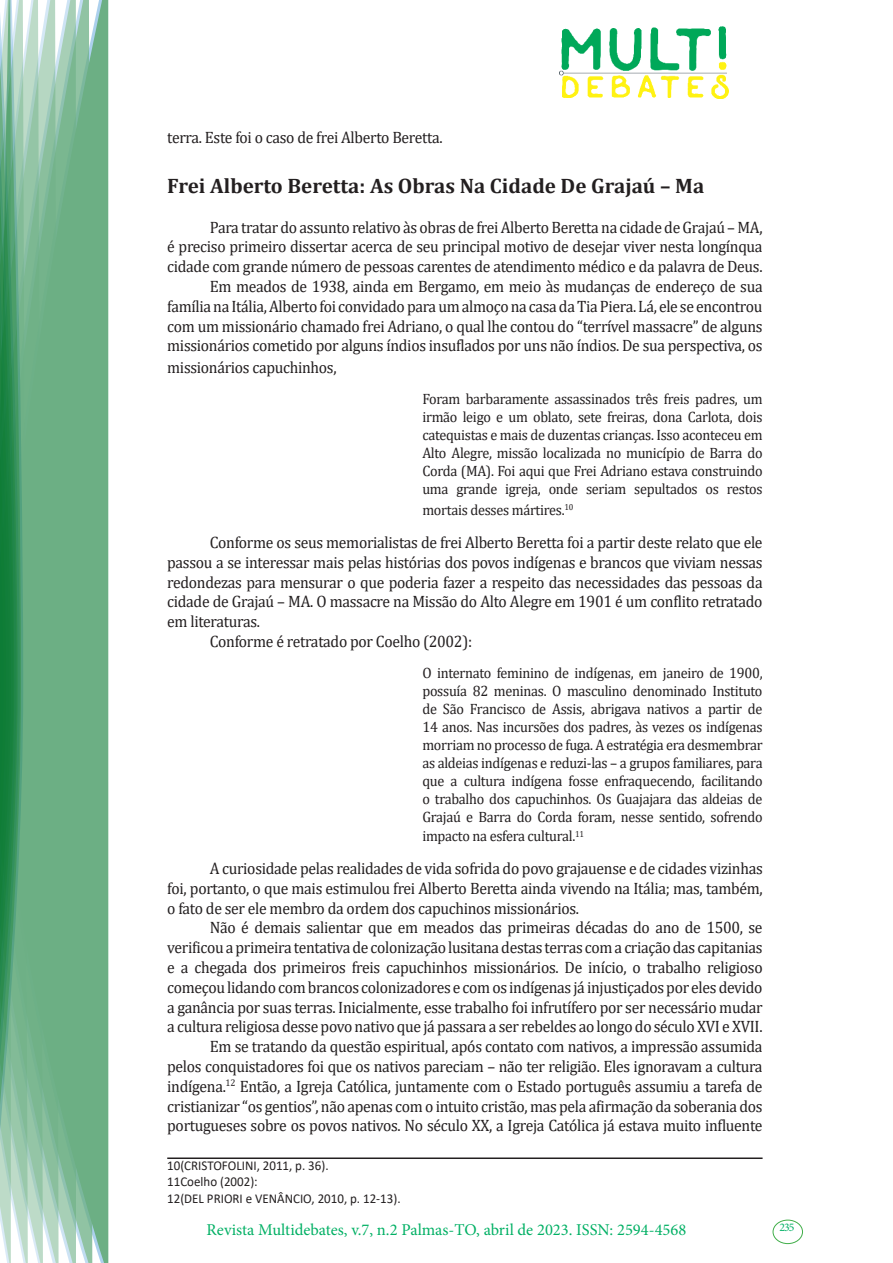
<style>
.page{position:relative;width:893px;height:1263px;background:#fff}
.page>*{position:absolute;margin:0;border:0;box-sizing:border-box;transform-origin:0 0}
.Titulo_2{font:700 21px "Cambria";color:#231f20}
.texto{font:16.5px/19.8px "Cambria";letter-spacing:-.02em;color:#231f20;text-align:justify;scale:.95 1}
.t1{font:16.5px "Minion Pro";color:#00b064}
.citacao{font:15px/18px "Cambria";letter-spacing:-.02em;color:#231f20;text-align:justify;scale:.95 1}
.Rodapé{font:13.5px "Calibri";color:#231f20;scale:.96 1}
.t2{font:11.7px "Minion Pro";color:#00b064}
</style>
<div class="page">
<img style="left:559px;top:26px;width:169px;height:72px">
<div style="left:95px;top:0;width:14px;height:1263px;background:#6caf84"></div>
<svg style="left:79px;top:0;width:16px;height:1263px;background:#71b289"></svg>
<svg style="left:62px;top:0;width:17px;height:1263px;background:#75b48c"></svg>
<svg style="left:45px;top:0;width:17px;height:1263px;background:#7cb792"></svg>
<svg style="left:30px;top:0;width:15px;height:1263px;background:#80ba96"></svg>
<svg style="left:0;top:0;width:30px;height:1263px;background:#61a97f"></svg>
<div style="left:772px;top:1219px;width:31px;height:25px;border:1px solid #40ae49;border-radius:50%"></div>
<hr style="left:167px;top:1157px;width:596px;height:2px;background:#231f20">
<p class="texto" style="left:167px;top:127px;width:291px">terra. Este foi o caso de frei Alberto Beretta.</p>
<p class="Titulo_2" style="left:167px;top:171px;width:538px">Frei Alberto Beretta: As Obras Na Cidade De Grajaú – Ma</p>
<p class="texto" style="left:167px;top:217px;width:628px;text-indent:43px">Para tratar do assunto relativo às obras de frei Alberto Beretta na cidade de Grajaú – MA, é preciso primeiro dissertar acerca de seu principal motivo de desejar viver nesta longínqua cidade com grande número de pessoas carentes de atendimento médico e da palavra de Deus.</p>
<p class="texto" style="left:167px;top:276px;width:628px;text-indent:43px">Em meados de 1938, ainda em Bergamo, em meio às mudanças de endereço de sua família na Itália, Alberto foi convidado para um almoço na casa da Tia Piera. Lá, ele se encontrou com um missionário chamado frei Adriano, o qual lhe contou do “terrível massacre” de alguns missionários cometido por alguns índios insuflados por uns não índios. De sua perspectiva, os</p>
<p class="texto" style="left:167px;top:357px;width:180px">missionários capuchinhos,</p>
<p class="citacao" style="left:422px;top:390px;width:360px">Foram barbaramente assassinados três freis padres, um irmão leigo e um oblato, sete freiras, dona Carlota, dois catequistas e mais de duzentas crianças. Isso aconteceu em Alto Alegre, missão localizada no município de Barra do Corda (MA). Foi aqui que Frei Adriano estava construindo uma grande igreja, onde seriam sepultados os restos</p>
<p class="citacao" style="left:422px;top:501px;width:160px">mortais desses mártires.<sup>10</sup></p>
<p class="texto" style="left:167px;top:532px;width:628px;text-indent:43px">Conforme os seus memorialistas de frei Alberto Beretta foi a partir deste relato que ele passou a se interessar mais pelas histórias dos povos indígenas e brancos que viviam nessas redondezas para mensurar o que poderia fazer a respeito das necessidades das pessoas da cidade de Grajaú – MA. O massacre na Missão do Alto Alegre em 1901 é um conflito retratado em literaturas.</p>
<p class="texto" style="left:210px;top:631px;width:278px">Conforme é retratado por Coelho (2002):</p>
<p class="citacao" style="left:422px;top:663px;width:360px">O internato feminino de indígenas, em janeiro de 1900, possuía 82 meninas. O masculino denominado Instituto de São Francisco de Assis, abrigava nativos a partir de 14 anos. Nas incursões dos padres, às vezes os indígenas morriam no processo de fuga. A estratégia era desmembrar as aldeias indígenas e reduzi-las – a grupos familiares, para que a cultura indígena fosse enfraquecendo, facilitando o trabalho dos capuchinhos. Os Guajajara das aldeias de Grajaú e Barra do Corda foram, nesse sentido, sofrendo</p>
<p class="citacao" style="left:422px;top:827px;width:172px">impacto na esfera cultural.<sup>11</sup></p>
<p class="texto" style="left:167px;top:858px;width:628px;text-indent:43px">A curiosidade pelas realidades de vida sofrida do povo grajauense e de cidades vizinhas foi, portanto, o que mais estimulou frei Alberto Beretta ainda vivendo na Itália; mas, também, o fato de ser ele membro da ordem dos capuchinos missionários.</p>
<p class="texto" style="left:167px;top:918px;width:628px;text-indent:43px">Não é demais salientar que em meados das primeiras décadas do ano de 1500, se verificou a primeira tentativa de colonização lusitana destas terras com a criação das capitanias e a chegada dos primeiros freis capuchinhos missionários. De início, o trabalho religioso começou lidando com brancos colonizadores e com os indígenas já injustiçados por eles devido a ganância por suas terras. Inicialmente, esse trabalho foi infrutífero por ser necessário mudar a cultura religiosa desse povo nativo que já passara a ser rebeldes ao longo do século XVI e XVII.</p>
<p class="texto" style="left:167px;top:1037px;width:628px;text-indent:43px">Em se tratando da questão espiritual, após contato com nativos, a impressão assumida pelos conquistadores foi que os nativos pareciam – não ter religião. Eles ignoravam a cultura indígena.<sup>12</sup> Então, a Igreja Católica, juntamente com o Estado português assumiu a tarefa de cristianizar “os gentios”, não apenas com o intuito cristão, mas pela afirmação da soberania dos portugueses sobre os povos nativos. No século XX, a Igreja Católica já estava muito influente</p>
<p class="Rodapé" style="left:167px;top:1156px;width:170px">10(CRISTOFOLINI, 2011, p. 36).</p>
<p class="Rodapé" style="left:167px;top:1172px;width:96px">11Coelho (2002):</p>
<p class="Rodapé" style="left:167px;top:1189px;width:245px">12(DEL PRIORI e VENÂNCIO, 2010, p. 12-13).</p>
<p class="t1" style="left:207px;top:1218px;width:481px">Revista Multidebates, v.7, n.2 Palmas-TO, abril de 2023. ISSN: 2594-4568</p>
<p class="t2" style="left:779px;top:1219px;width:16px">235</p>
</div>
